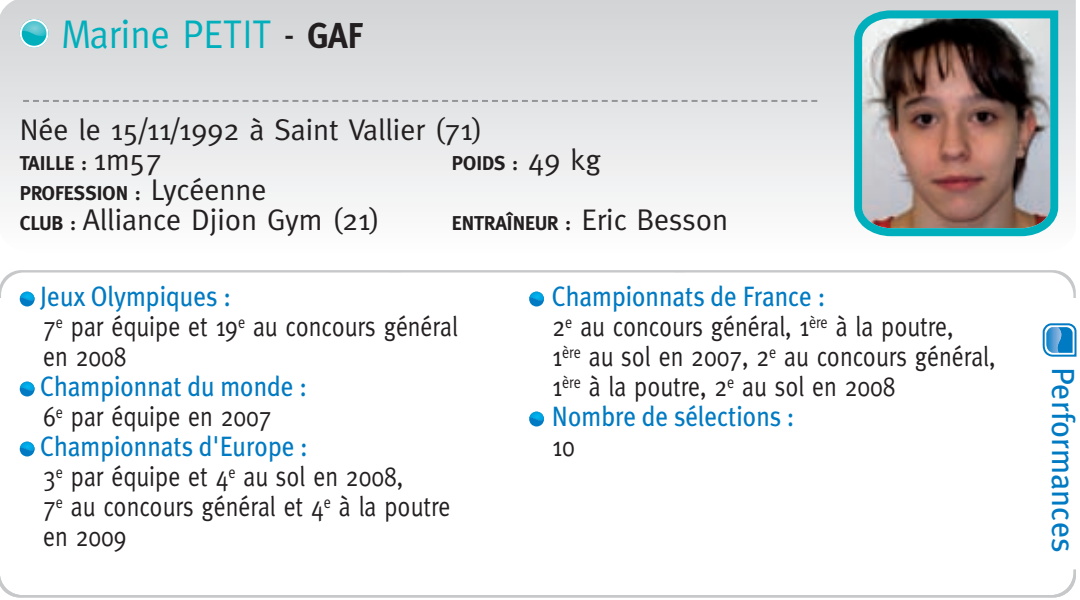
<style>
.page{position:relative;width:1080px;height:600px;background:#fff}
.page>*{position:absolute;margin:0;border:0;box-sizing:border-box;transform-origin:0 0}
.t1{font:40px "Meta";color:#00afbc;scale:.95 1}
.t2{font:32px "Meta Plus";color:#007ac2}
.t3{font:30px "Meta";color:#231f20}
.t4{font:28px/30px "Meta";color:#231f20;scale:.85 1}
.t5{font:28px "Meta Plus";color:#007ac2;scale:.9 1}
.t6{font:700 20px "Meta";color:#231f20}
.s1{color:#231f20}
.s2{font-weight:700;font-size:36px;color:#231f20}
.s3{font-weight:400;font-size:30px}
.s4{font-weight:700;font-size:20px}
</style>
<div class="page">
<svg style="left:0;top:0;width:1076px;height:237px"></svg>
<svg style="left:23px;top:100px;width:794px;height:2px;background:#b3b5b7"></svg>
<svg style="left:20px;top:19px;width:28px;height:29px"></svg>
<div style="left:20px;top:19px;width:28px;height:29px;border:4px solid #fff;border-radius:50%"></div>
<svg style="left:20px;top:442px;width:15px;height:14px"></svg>
<svg style="left:20px;top:382px;width:15px;height:14px"></svg>
<svg style="left:20px;top:298px;width:15px;height:8px"></svg>
<svg style="left:529px;top:298px;width:15px;height:8px"></svg>
<svg style="left:529px;top:412px;width:15px;height:14px"></svg>
<img style="left:854px;top:10px;width:204px;height:226px">
<svg style="left:0;top:270px;width:1076px;height:28px"></svg>
<svg style="left:0;top:570px;width:1076px;height:28px"></svg>
<svg style="left:1043px;top:323px;width:34px;height:34px"></svg>
<h1 class="t1" style="left:61px;top:11px;width:319px">Marine PETIT <span class="s1">-</span> <span class="s2">GAF</span></h1>
<p class="t3" style="left:20px;top:112px;width:464px">Née le 15/11/1992 à Saint Vallier (71)</p>
<p class="t6" style="left:20px;top:151px;width:143px">TAILLE : <span class="s3">1m57</span></p>
<p class="t6" style="left:452px;top:151px;width:151px">POIDS : <span class="s3">49 kg</span></p>
<p class="t6" style="left:20px;top:181px;width:248px">PROFESSION : <span class="s3">Lycéenne</span></p>
<p class="t3" style="left:20px;top:202px;width:362px"><span class="s4">CLUB :</span> Alliance Djion Gym (21)</p>
<p class="t6" style="left:452px;top:211px;width:278px">ENTRAÎNEUR : <span class="s3">Eric Besson</span></p>
<p class="t5" style="left:40px;top:280px;width:214px">Jeux Olympiques :</p>
<p class="t4" style="left:43px;top:312px;width:490px">7<sup>e</sup> par équipe et 19<sup>e</sup> au concours général en 2008</p>
<p class="t5" style="left:40px;top:370px;width:298px">Championnat du monde :</p>
<p class="t4" style="left:43px;top:402px;width:270px">6<sup>e</sup> par équipe en 2007</p>
<p class="t5" style="left:40px;top:430px;width:299px">Championnats d'Europe :</p>
<p class="t4" style="left:43px;top:462px;width:481px">3<sup>e</sup> par équipe et 4<sup>e</sup> au sol en 2008,<br>7<sup>e</sup> au concours général et 4<sup>e</sup> à la poutre en 2009</p>
<p class="t5" style="left:552px;top:280px;width:305px">Championnats de France :</p>
<p class="t4" style="left:553px;top:312px;width:523px">2<sup>e</sup> au concours général, 1<sup>ère</sup> à la poutre,<br>1<sup>ère</sup> au sol en 2007, 2<sup>e</sup> au concours général,<br>1<sup>ère</sup> à la poutre, 2<sup>e</sup> au sol en 2008</p>
<p class="t5" style="left:552px;top:400px;width:271px">Nombre de sélections :</p>
<p class="t4" style="left:553px;top:432px;width:28px">10</p>
<p class="t2" style="left:1082px;top:367px;width:187px;rotate:90deg">Performances</p>
</div>
